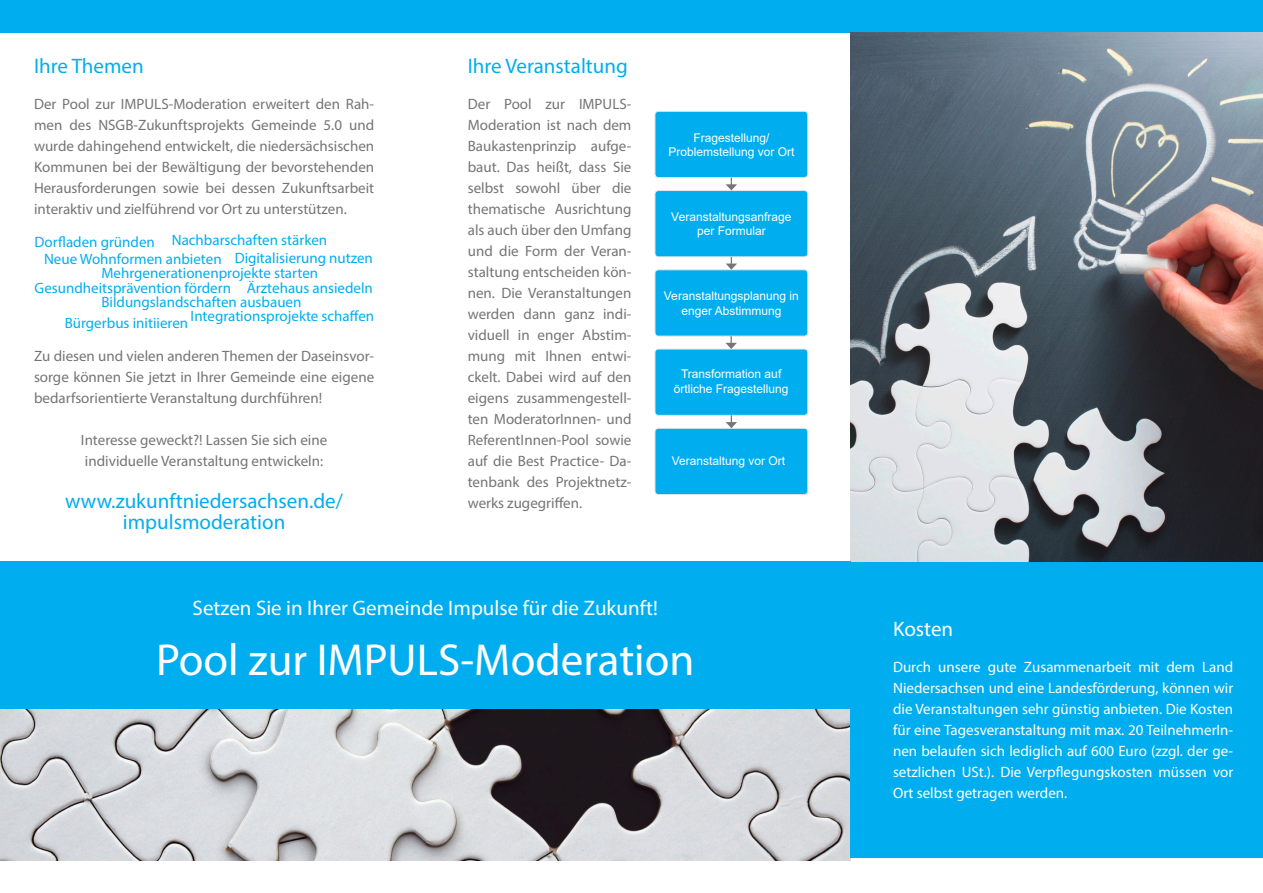
<style>
.page{position:relative;width:1263px;height:893px;background:#fff}
.page>*{position:absolute;margin:0;border:0;box-sizing:border-box;transform-origin:0 0}
.t1{font:45px "Myriad Pro";color:#fff}
.t2{font:21px/21px "Myriad Pro";color:#00aeef;text-align:center}
.t3{font:21px "Myriad Pro";color:#fff}
.t4{font:15px/21px "Myriad Pro";color:#757575;text-align:justify}
.t5{font:15px/21px "Myriad Pro";color:#fff;text-align:justify}
.t6{font:15px/18.8px "Myriad Pro";color:#00aeef}
.t7{font:12px/14.4px "Arial";color:#fff;text-align:center}
</style>
<div class="page">
<img style="left:0;top:709px;width:850px;height:151px">
<div style="left:850px;top:261px;width:413px;height:597px;background:#00aeef"></div>
<div style="left:0;top:0;width:1263px;height:33px;background:#00aeef"></div>
<img style="left:850px;top:33px;width:413px;height:528px">
<div style="left:0;top:561px;width:850px;height:148px;background:#00aeef"></div>
<div style="left:655px;top:111px;width:153px;height:67px;background:#00aeef;border-radius:3px"></div>
<div style="left:655px;top:111px;width:153px;height:67px;border:1px solid #e6e7e9;border-radius:3px"></div>
<div style="left:655px;top:191px;width:153px;height:66px;background:#00aeef;border-radius:3px"></div>
<div style="left:655px;top:190px;width:153px;height:67px;border:1px solid #e6e7e9;border-radius:3px"></div>
<div style="left:655px;top:349px;width:153px;height:66px;background:#00aeef;border-radius:3px"></div>
<div style="left:655px;top:349px;width:153px;height:66px;border:1px solid #e6e7e9;border-radius:3px"></div>
<div style="left:655px;top:428px;width:153px;height:67px;background:#00aeef;border-radius:3px"></div>
<div style="left:655px;top:428px;width:153px;height:67px;border:1px solid #e6e7e9;border-radius:3px"></div>
<div style="left:655px;top:270px;width:153px;height:66px;background:#00aeef;border-radius:3px"></div>
<div style="left:655px;top:270px;width:153px;height:66px;border:1px solid #e6e7e9;border-radius:3px"></div>
<svg style="left:726px;top:178px;width:11px;height:12px"></svg>
<svg style="left:726px;top:257px;width:11px;height:13px"></svg>
<svg style="left:725px;top:336px;width:12px;height:13px"></svg>
<svg style="left:726px;top:415px;width:11px;height:13px"></svg>
<h2 class="t2" style="left:34px;top:55px;width:111px">Ihre Themen</h2>
<h2 class="t2" style="left:468px;top:55px;width:162px">Ihre Veranstaltung</h2>
<p class="t4" style="left:34px;top:93px;width:342px">Der Pool zur IMPULS-Moderation erweitert den Rah&shy;men des NSGB-Zukunftsprojekts Gemeinde 5.0 und wurde dahingehend entwickelt, die niedersächsischen Kommunen bei der Bewältigung der bevorstehenden Herausforderungen sowie bei dessen Zukunftsarbeit interaktiv und zielführend vor Ort zu unterstützen.</p>
<p class="t6" style="left:44px;top:230px;width:285px;text-indent:128px">Nachbarschaften stärken<br>Neue Wohnformen anbieten</p>
<p class="t6" style="left:35px;top:278px;width:198px">Gesundheitsprävention fördern</p>
<p class="t6" style="left:35px;top:233px;width:122px">Dorfladen gründen</p>
<p class="t6" style="left:235px;top:248px;width:140px">Digitalisierung nutzen</p>
<p class="t6" style="left:101px;top:263px;width:218px">Mehrgenerationenprojekte starten</p>
<p class="t6" style="left:191px;top:306px;width:185px">Integrationsprojekte schaffen</p>
<p class="t6" style="left:247px;top:278px;width:128px">Ärztehaus ansiedeln</p>
<p class="t6" style="left:101px;top:293px;width:202px">Bildungslandschaften ausbauen</p>
<p class="t6" style="left:65px;top:313px;width:125px">Bürgerbus initiieren</p>
<p class="t4" style="left:34px;top:345px;width:342px">Zu diesen und vielen anderen Themen der Daseinsvor&shy;sorge können Sie jetzt in Ihrer Gemeinde eine eigene bedarfsorientierte Veranstaltung durchführen!</p>
<p class="t4" style="left:81px;top:429px;width:248px">Interesse geweckt?! Lassen Sie sich eine individuelle Veranstaltung entwickeln:</p>
<h2 class="t2" style="left:65px;top:490px;width:279px">www.zukunftniedersachsen.de/ impulsmoderation</h2>
<p class="t4" style="left:468px;top:93px;width:165px">Der Pool zur IMPULS-Moderation ist nach dem Baukastenprinzip aufge&shy;baut. Das heißt, dass Sie selbst sowohl über die thematische Ausrichtung als auch über den Umfang und die Form der Veran&shy;staltung entscheiden kön&shy;nen. Die Veranstaltungen werden dann ganz indi&shy;viduell in enger Abstim&shy;mung mit Ihnen entwi&shy;ckelt. Dabei wird auf den eigens zusammengestell&shy;ten ModeratorInnen- und ReferentInnen-Pool sowie auf die Best Practice- Da&shy;tenbank des Projektnetz&shy;werks zugegriffen.</p>
<p class="t7" style="left:668px;top:130px;width:128px">Fragestellung/<br>Problemstellung vor Ort</p>
<p class="t7" style="left:671px;top:209px;width:122px">Veranstaltungsanfrage per Formular</p>
<p class="t7" style="left:664px;top:289px;width:136px">Veranstaltungsplanung in enger Abstimmung</p>
<p class="t7" style="left:674px;top:367px;width:116px">Transformation auf örtliche Fragestellung</p>
<p class="t7" style="left:672px;top:453px;width:115px">Veranstaltung vor Ort</p>
<h2 class="t3" style="left:193px;top:595px;width:467px">Setzen Sie in Ihrer Gemeinde Impulse für die Zukunft!</h2>
<h1 class="t1" style="left:156px;top:632px;width:540px">Pool zur IMPULS-Moderation</h1>
<h2 class="t3" style="left:893px;top:616px;width:62px">Kosten</h2>
<p class="t5" style="left:893px;top:656px;width:342px">Durch unsere gute Zusammenarbeit mit dem Land Niedersachsen und eine Landesförderung, können wir die Veranstaltungen sehr günstig anbieten. Die Kosten für eine Tagesveranstaltung mit max. 20 TeilnehmerIn&shy;nen belaufen sich lediglich auf 600 Euro (zzgl. der ge&shy;setzlichen USt.). Die Verpflegungskosten müssen vor Ort selbst getragen werden.</p>
</div>
